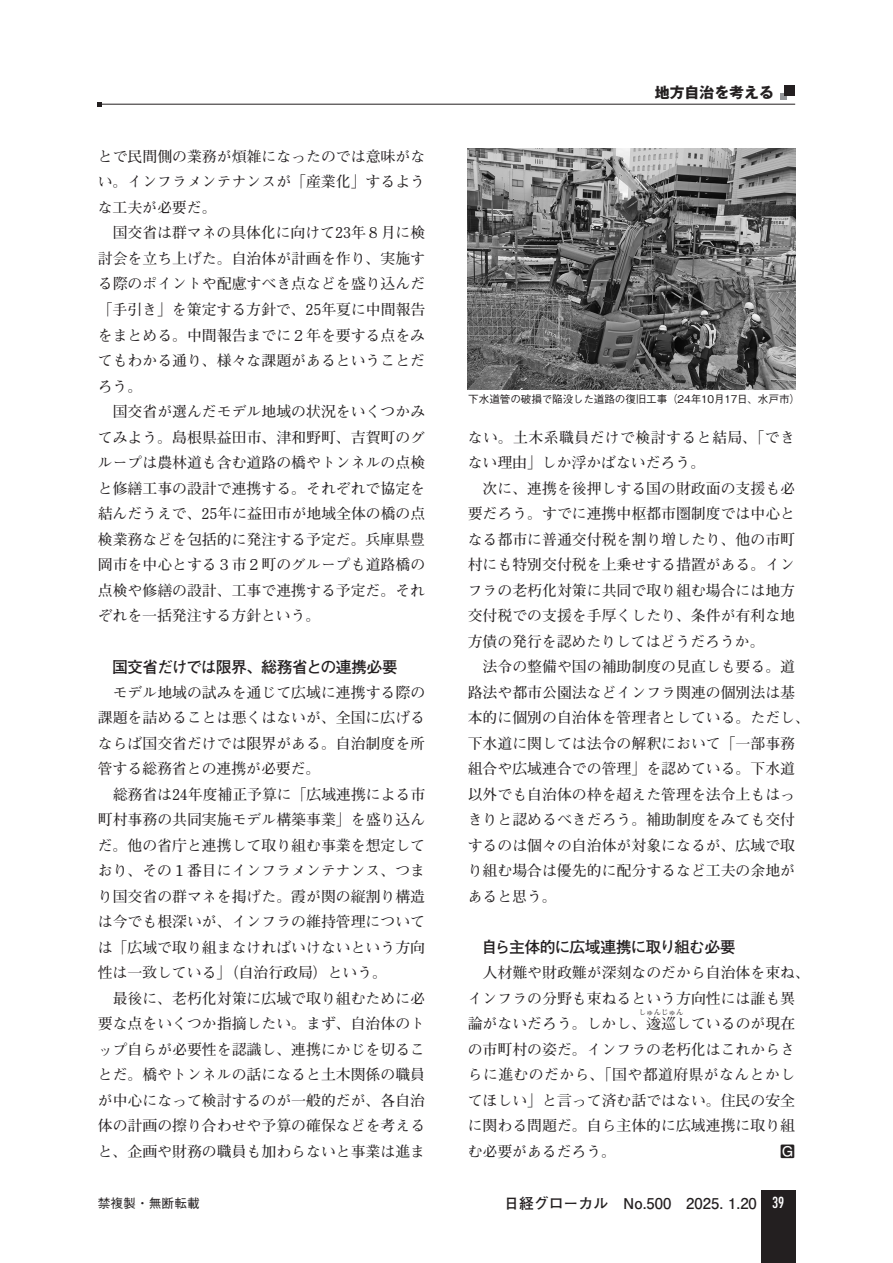
<style>
.page{position:relative;width:893px;height:1263px;background:#fff}
.page>*{position:absolute;margin:0;border:0;box-sizing:border-box;transform-origin:0 0}
.t1{font:700 15.9px "Futo Go B101 Pr 6 N";letter-spacing:-.055em;color:#231f20}
.t2{font:700 14.85px/25.5px "Futo Min A101 Pr 6 N";color:#231f20;text-align:justify}
.t3{font:700 14.85px/25.5px "Futo Min A101 Pr 6 N";letter-spacing:.03em;color:#231f20}
.t4{font:700 14.85px "Futo Go B101 Pro";color:#231f20}
.t5{font:700 14.85px "Gothic MB101 Pro";color:#231f20}
.t6{font:700 14.85px "Futo Go B101 Pr 6 N";color:#231f20}
.t7{font:500 12.75px "Gothic BBB Pro";color:#231f20}
.t8{font:500 10.65px "Gothic BBB Pr 6 N";letter-spacing:-.015em;color:#231f20}
.t9{font:700 7.5px "Futo Min A101 Pr 6 N";color:#231f20}
.s1{font-family:"Futura Std";font-weight:400;font-stretch:condensed;color:#fff}
</style>
<div class="page">
<hr style="left:98px;top:104px;width:697px;height:1px;background:#231f20">
<svg style="left:98px;top:102px;width:4px;height:4px"></svg>
<div style="left:780px;top:94px;width:7px;height:6px;background:#939598"></div>
<div style="left:784px;top:85px;width:11px;height:11px;background:#231f20"></div>
<div style="left:761px;top:1191px;width:34px;height:72px;background:#231f20"></div>
<img style="left:468px;top:149px;width:327px;height:240px">
<p class="t2" style="left:98px;top:143px;width:329px">とで民間側の業務が煩雑になったのでは意味がない。インフラメンテナンスが「産業化」するような工夫が必要だ。</p>
<p class="t2" style="left:98px;top:220px;width:329px;text-indent:15px">国交省は群マネの具体化に向けて23年８月に検討会を立ち上げた。自治体が計画を作り、実施する際のポイントや配慮すべき点などを盛り込んだ「手引き」を策定する方針で、25年夏に中間報告をまとめる。中間報告までに２年を要する点をみてもわかる通り、様々な課題があるということだろう。</p>
<p class="t2" style="left:98px;top:398px;width:329px;text-indent:15px">国交省が選んだモデル地域の状況をいくつかみてみよう。島根県益田市、津和野町、吉賀町のグループは農林道も含む道路の橋やトンネルの点検と修繕工事の設計で連携する。それぞれで協定を結んだうえで、25年に益田市が地域全体の橋の点検業務などを包括的に発注する予定だ。兵庫県豊岡市を中心とする３市２町のグループも道路橋の点検や修繕の設計、工事で連携する予定だ。それぞれを一括発注する方針という。</p>
<p class="t1" style="left:112px;top:654px;width:287px">国交省だけでは限界、総務省との連携必要</p>
<p class="t2" style="left:98px;top:679px;width:329px;text-indent:15px">モデル地域の試みを通じて広域に連携する際の課題を詰めることは悪くはないが、全国に広げるならば国交省だけでは限界がある。自治制度を所管する総務省との連携が必要だ。</p>
<p class="t2" style="left:98px;top:781px;width:329px;text-indent:15px">総務省は24年度補正予算に「広域連携による市町村事務の共同実施モデル構築事業」を盛り込んだ。他の省庁と連携して取り組む事業を想定しており、その１番目にインフラメンテナンス、つまり国交省の群マネを掲げた。霞が関の縦割り構造は今でも根深いが、インフラの維持管理については「広域で取り組まなければいけないという方向性は一致している」（自治行政局）という。</p>
<p class="t2" style="left:98px;top:985px;width:329px;text-indent:15px">最後に、老朽化対策に広域で取り組むために必要な点をいくつか指摘したい。まず、自治体のトップ自らが必要性を認識し、連携にかじを切ることだ。橋やトンネルの話になると土木関係の職員が中心になって検討するのが一般的だが、各自治体の計画の擦り合わせや予算の確保などを考えると、企画や財務の職員も加わらないと事業は進ま</p>
<p class="t5" style="left:655px;top:80px;width:121px">地方自治を考える</p>
<p class="t8" style="left:468px;top:390px;width:333px">下水道管の破損で陥没した道路の復旧工事（24年10月17日、水戸市）</p>
<p class="t3" style="left:468px;top:424px;width:329px">ない。土木系職員だけで検討すると結局、「できない理由」しか浮かばないだろう。</p>
<p class="t2" style="left:468px;top:475px;width:329px;text-indent:15px">次に、連携を後押しする国の財政面の支援も必要だろう。すでに連携中枢都市圏制度では中心となる都市に普通交付税を割り増したり、他の市町村にも特別交付税を上乗せする措置がある。インフラの老朽化対策に共同で取り組む場合には地方交付税での支援を手厚くしたり、条件が有利な地方債の発行を認めたりしてはどうだろうか。</p>
<p class="t2" style="left:468px;top:653px;width:344px;text-align:left;text-indent:15px">法令の整備や国の補助制度の見直しも要る。道路法や都市公園法などインフラ関連の個別法は基本的に個別の自治体を管理者としている。ただし、下水道に関しては法令の解釈において「一部事務組合や広域連合での管理」を認めている。下水道以外でも自治体の枠を超えた管理を法令上もはっきりと認めるべきだろう。補助制度をみても交付するのは個々の自治体が対象になるが、広域で取り組む場合は優先的に配分するなど工夫の余地があると思う。</p>
<p class="t1" style="left:481px;top:934px;width:256px">自ら主体的に広域連携に取り組む必要</p>
<p class="t2" style="left:468px;top:959px;width:344px;text-align:left;text-indent:15px">人材難や財政難が深刻なのだから自治体を束ね、インフラの分野も束ねるという方向性には誰も異論がないだろう。しかし、逡巡しているのが現在</p>
<p class="t9" style="left:639px;top:1007px;width:46px">しゅんじゅん</p>
<p class="t2" style="left:468px;top:1036px;width:329px">の市町村の姿だ。インフラの老朽化はこれからさらに進むのだから、「国や都道府県がなんとかしてほしい」と言って済む話ではない。住民の安全に関わる問題だ。自ら主体的に広域連携に取り組む必要があるだろう。</p>
<p class="t6" style="left:780px;top:1139px;width:16px">G</p>
<p class="t7" style="left:98px;top:1193px;width:104px">禁複製・無断転載</p>
<p class="t4" style="left:504px;top:1191px;width:282px">日経グローカル　No.500　2025. 1.20 <span class="s1">39</span></p>
</div>
